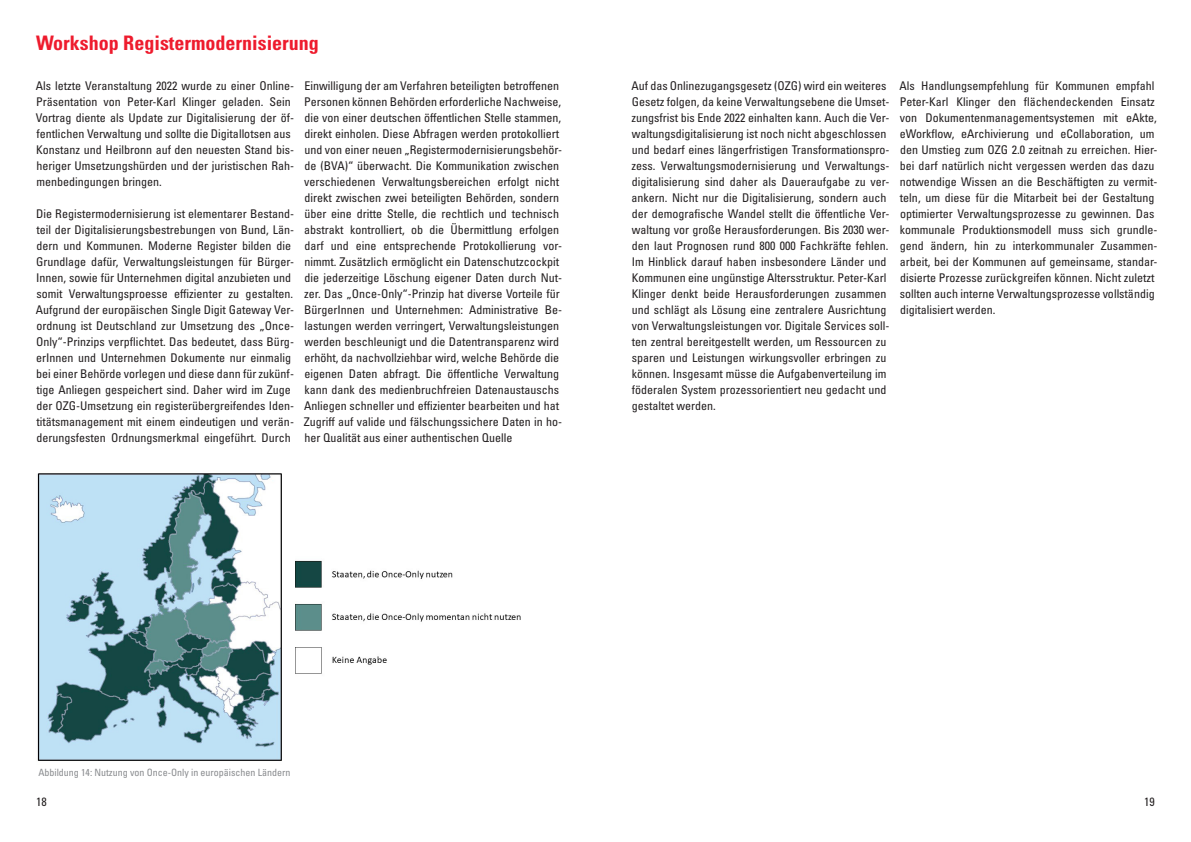
<style>
.page{position:relative;width:1191px;height:842px;background:#fff}
.page>*{position:absolute;margin:0;border:0;box-sizing:border-box;transform-origin:0 0}
.t1{font:700 condensed 20px "Univers LT Pro";color:#ee1b2d}
.t2{font:condensed 12px/16px "Univers LT Pro";color:#231f20}
.t3{font:condensed 10px "Univers LT Pro";color:#8a8c8f}
</style>
<div class="page">
<img style="left:37px;top:473px;width:484px;height:288px">
<p class="t1" style="left:36px;top:31px;width:284px">Workshop Registermodernisierung</p>
<p class="t2" style="left:36px;top:77px;width:260px">Als letzte Veranstaltung 2022 wurde zu einer Online-Präsentation von Peter-Karl Klinger geladen. Sein Vortrag diente als Update zur Digitalisierung der öf&shy;fentlichen Verwaltung und sollte die Digitallotsen aus Konstanz und Heilbronn auf den neuesten Stand bis&shy;heriger Umsetzungshürden und der juristischen Rah&shy;menbedingungen bringen.</p>
<p class="t2" style="left:36px;top:205px;width:260px">Die Registermodernisierung ist elementarer Bestand&shy;teil der Digitalisierungsbestrebungen von Bund, Län&shy;dern und Kommunen. Moderne Register bilden die Grundlage dafür, Verwaltungsleistungen für Bürger-Innen, sowie für Unternehmen digital anzubieten und somit Verwaltungsproesse effizienter zu gestalten.<br>Aufgrund der europäischen Single Digit Gateway Ver&shy;ordnung ist Deutschland zur Umsetzung des „Once-Only“-Prinzips verpflichtet. Das bedeutet, dass Bürg&shy;erInnen und Unternehmen Dokumente nur einmalig bei einer Behörde vorlegen und diese dann für zukünf&shy;tige Anliegen gespeichert sind. Daher wird im Zuge der OZG-Umsetzung ein registerübergreifendes Iden&shy;titätsmanagement mit einem eindeutigen und verän&shy;derungsfesten Ordnungsmerkmal eingeführt. Durch</p>
<p class="t2" style="left:631px;top:77px;width:260px">Auf das Onlinezugangsgesetz (OZG) wird ein weiteres Gesetz folgen, da keine Verwaltungsebene die Umset&shy;zungsfrist bis Ende 2022 einhalten kann. Auch die Ver&shy;waltungsdigitalisierung ist noch nicht abgeschlossen und bedarf eines längerfristigen Transformationspro&shy;zess. Verwaltungsmodernisierung und Verwaltungs&shy;digitalisierung sind daher als Daueraufgabe zu ver&shy;ankern. Nicht nur die Digitalisierung, sondern auch der demografische Wandel stellt die öffentliche Ver&shy;waltung vor große Herausforderungen. Bis 2030 wer&shy;den laut Prognosen rund 800 000 Fachkräfte fehlen.<br>Im Hinblick darauf haben insbesondere Länder und Kommunen eine ungünstige Altersstruktur. Peter-Karl Klinger denkt beide Herausforderungen zusammen und schlägt als Lösung eine zentralere Ausrichtung von Verwaltungsleistungen vor. Digitale Services soll&shy;ten zentral bereitgestellt werden, um Ressourcen zu sparen und Leistungen wirkungsvoller erbringen zu können. Insgesamt müsse die Aufgabenverteilung im föderalen System prozessorientiert neu gedacht und gestaltet werden.</p>
<p class="t2" style="left:304px;top:77px;width:260px">Einwilligung der am Verfahren beteiligten betroffenen Personen können Behörden erforderliche Nachweise, die von einer deutschen öffentlichen Stelle stammen, direkt einholen. Diese Abfragen werden protokolliert und von einer neuen „Registermodernisierungsbehör&shy;de (BVA)“ überwacht. Die Kommunikation zwischen verschiedenen Verwaltungsbereichen erfolgt nicht direkt zwischen zwei beteiligten Behörden, sondern über eine dritte Stelle, die rechtlich und technisch abstrakt kontrolliert, ob die Übermittlung erfolgen darf und eine entsprechende Protokollierung vor&shy;nimmt. Zusätzlich ermöglicht ein Datenschutzcockpit die jederzeitige Löschung eigener Daten durch Nut&shy;zer. Das „Once-Only“-Prinzip hat diverse Vorteile für BürgerInnen und Unternehmen: Administrative Be&shy;lastungen werden verringert, Verwaltungsleistungen werden beschleunigt und die Datentransparenz wird erhöht, da nachvollziehbar wird, welche Behörde die eigenen Daten abfragt. Die öffentliche Verwaltung kann dank des medienbruchfreien Datenaustauschs Anliegen schneller und effizienter bearbeiten und hat Zugriff auf valide und fälschungssichere Daten in ho&shy;her Qualität aus einer authentischen Quelle</p>
<p class="t2" style="left:899px;top:77px;width:260px">Als Handlungsempfehlung für Kommunen empfahl Peter-Karl Klinger den flächendeckenden Einsatz von Dokumentenmanagementsystemen mit eAkte, eWorkflow, eArchivierung und eCollaboration, um den Umstieg zum OZG 2.0 zeitnah zu erreichen. Hier&shy;bei darf natürlich nicht vergessen werden das dazu notwendige Wissen an die Beschäftigten zu vermit&shy;teln, um diese für die Mitarbeit bei der Gestaltung optimierter Verwaltungsprozesse zu gewinnen. Das kommunale Produktionsmodell muss sich grundle&shy;gend ändern, hin zu interkommunaler Zusammen&shy;arbeit, bei der Kommunen auf gemeinsame, standar&shy;disierte Prozesse zurückgreifen können. Nicht zuletzt sollten auch interne Verwaltungsprozesse vollständig digitalisiert werden.</p>
<p class="t3" style="left:38px;top:766px;width:254px">Abbildung 14: Nutzung von Once-Only in europäischen Ländern</p>
<p class="t2" style="left:36px;top:793px;width:12px">18</p>
<p class="t2" style="left:1144px;top:793px;width:12px">19</p>
</div>
